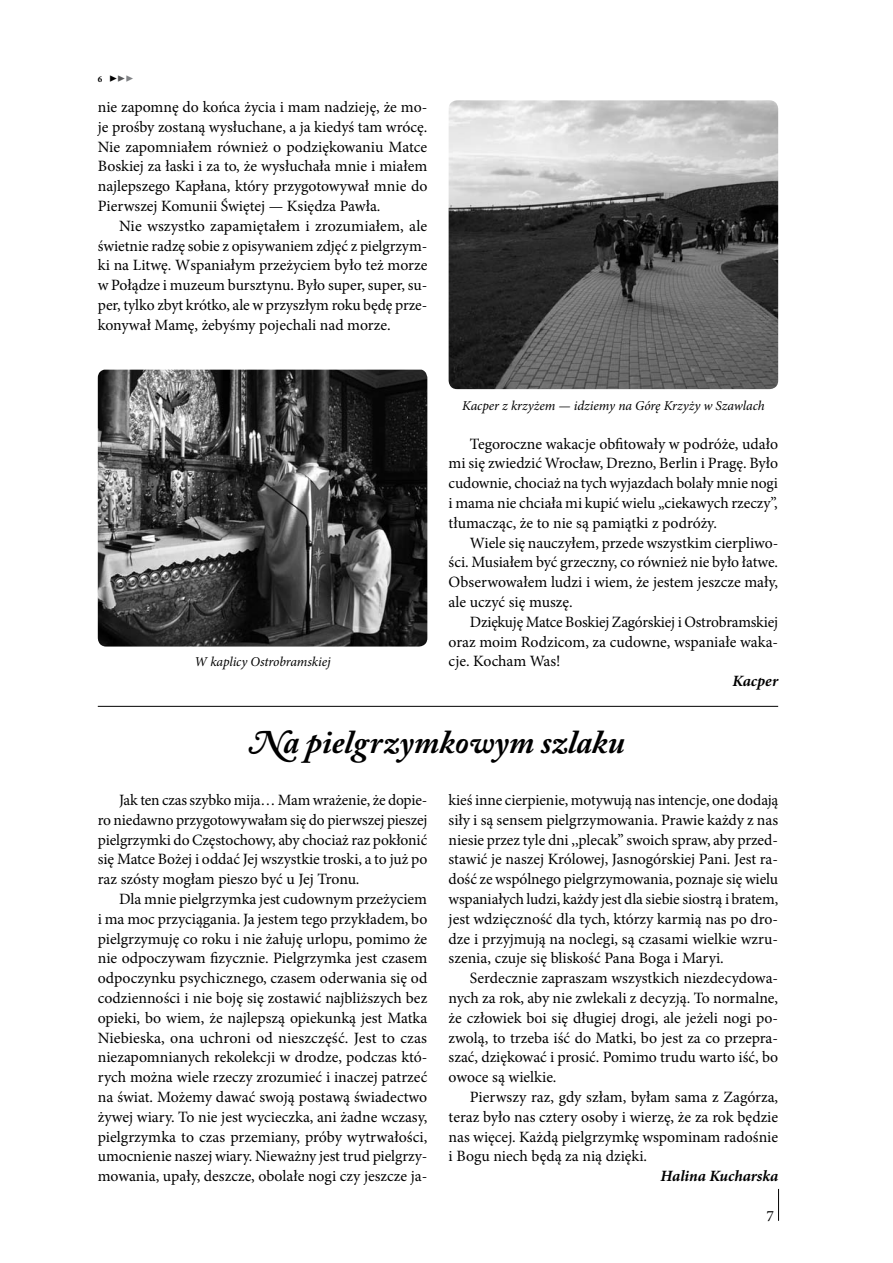
<style>
.page{position:relative;width:893px;height:1263px;background:#fff}
.page>*{position:absolute;margin:0;border:0;box-sizing:border-box;transform-origin:0 0}
.t1{font:italic 700 33px "Adobe Caslon Pro";color:#000}
.t2{font:15.75px/19.8px "Minion Pro";color:#000;text-align:justify}
.t3{font:italic 700 15.75px "Minion Pro";letter-spacing:-.005em;color:#000}
.t4{font:italic 13.5px "Minion Pro";letter-spacing:-.005em;color:#000}
.t5{font:700 9px "Minion Pro";color:#000}
.s1{font-size:13.5px}
.s2{font-size:13.5px;color:#58595b}
.s3{font-size:13.5px;color:#808285}
</style>
<div class="page">
<hr style="left:778px;top:1189px;width:1px;height:32px;background:#000">
<hr style="left:98px;top:706px;width:680px;height:1px;background:#000">
<img style="left:449px;top:100px;width:329px;height:289px">
<img style="left:98px;top:370px;width:329px;height:276px">
<p class="t5" style="left:98px;top:72px;width:37px">6 <span class="s1">▶</span><span class="s2">▶</span><span class="s3">▶</span></p>
<p class="t2" style="left:98px;top:97px;width:331px">nie zapomnę do końca życia i mam nadzieję, że mo&shy;je prośby zostaną wysłuchane, a ja kiedyś tam wrócę.<br>Nie zapomniałem również o podziękowaniu Matce Boskiej za łaski i za to, że wysłuchała mnie i miałem najlepszego Kapłana, który przygotowywał mnie do Pierwszej Komunii Świętej — Księdza Pawła.</p>
<p class="t2" style="left:98px;top:216px;width:331px;text-indent:21px">Nie wszystko zapamiętałem i zrozumiałem, ale świetnie radzę sobie z opisywaniem zdjęć z pielgrzym&shy;ki na Litwę. Wspaniałym przeżyciem było też morze w Połądze i muzeum bursztynu. Było super, super, su&shy;per, tylko zbyt krótko, ale w przyszłym roku będę prze&shy;konywał Mamę, żebyśmy pojechali nad morze.</p>
<p class="t4" style="left:194px;top:653px;width:138px">W kaplicy Ostrobramskiej</p>
<p class="t4" style="left:462px;top:396px;width:304px">Kacper z krzyżem — idziemy na Górę Krzyży w Szawlach</p>
<p class="t2" style="left:449px;top:434px;width:331px;text-indent:21px">Tegoroczne wakacje obfitowały w podróże, udało mi się zwiedzić Wrocław, Drezno, Berlin i Pragę. Było cudownie, chociaż na tych wyjazdach bolały mnie nogi i mama nie chciała mi kupić wielu „ciekawych rzeczy”, tłumacząc, że to nie są pamiątki z podróży.</p>
<p class="t2" style="left:449px;top:533px;width:331px;text-indent:21px">Wiele się nauczyłem, przede wszystkim cierpliwo&shy;ści. Musiałem być grzeczny, co również nie było łatwe.<br>Obserwowałem ludzi i wiem, że jestem jeszcze mały, ale uczyć się muszę.</p>
<p class="t2" style="left:449px;top:612px;width:331px;text-indent:21px">Dziękuję Matce Boskiej Zagórskiej i Ostrobramskiej oraz moim Rodzicom, za cudowne, wspaniałe waka&shy;cje. Kocham Was!</p>
<p class="t3" style="left:732px;top:670px;width:47px">Kacper</p>
<h1 class="t1" style="left:251px;top:723px;width:376px">Na pielgrzymkowym szlaku</h1>
<p class="t2" style="left:98px;top:790px;width:331px;text-indent:21px">Jak ten czas szybko mija… Mam wrażenie, że dopie&shy;ro niedawno przygotowywałam się do pierwszej pieszej pielgrzymki do Częstochowy, aby chociaż raz pokłonić się Matce Bożej i oddać Jej wszystkie troski, a to już po raz szósty mogłam pieszo być u Jej Tronu.</p>
<p class="t2" style="left:98px;top:889px;width:331px;text-indent:21px">Dla mnie pielgrzymka jest cudownym przeżyciem i ma moc przyciągania. Ja jestem tego przykładem, bo pielgrzymuję co roku i nie żałuję urlopu, pomimo że nie odpoczywam fizycznie. Pielgrzymka jest czasem odpoczynku psychicznego, czasem oderwania się od codzienności i nie boję się zostawić najbliższych bez opieki, bo wiem, że najlepszą opiekunką jest Matka Niebieska, ona uchroni od nieszczęść. Jest to czas niezapomnianych rekolekcji w drodze, podczas któ&shy;rych można wiele rzeczy zrozumieć i inaczej patrzeć na świat. Możemy dawać swoją postawą świadectwo żywej wiary. To nie jest wycieczka, ani żadne wczasy, pielgrzymka to czas przemiany, próby wytrwałości, umocnienie naszej wiary. Nieważny jest trud pielgrzy&shy;mowania, upały, deszcze, obolałe nogi czy jeszcze ja-</p>
<p class="t2" style="left:449px;top:790px;width:331px">kieś inne cierpienie, motywują nas intencje, one dodają siły i są sensem pielgrzymowania. Prawie każdy z nas niesie przez tyle dni ,,plecak” swoich spraw, aby przed&shy;stawić je naszej Królowej, Jasnogórskiej Pani. Jest ra&shy;dość ze wspólnego pielgrzymowania, poznaje się wielu wspaniałych ludzi, każdy jest dla siebie siostrą i bratem, jest wdzięczność dla tych, którzy karmią nas po dro&shy;dze i przyjmują na noclegi, są czasami wielkie wzru&shy;szenia, czuje się bliskość Pana Boga i Maryi.</p>
<p class="t2" style="left:449px;top:968px;width:331px;text-indent:21px">Serdecznie zapraszam wszystkich niezdecydowa&shy;nych za rok, aby nie zwlekali z decyzją. To normalne, że człowiek boi się długiej drogi, ale jeżeli nogi po&shy;zwolą, to trzeba iść do Matki, bo jest za co przepra&shy;szać, dziękować i prosić. Pomimo trudu warto iść, bo owoce są wielkie.</p>
<p class="t2" style="left:449px;top:1087px;width:331px;text-indent:21px">Pierwszy raz, gdy szłam, byłam sama z Zagórza, teraz było nas cztery osoby i wierzę, że za rok będzie nas więcej. Każdą pielgrzymkę wspominam radośnie i Bogu niech będą za nią dzięki.</p>
<p class="t3" style="left:661px;top:1165px;width:119px">Halina Kucharska</p>
<p class="t2" style="left:766px;top:1206px;width:9px">7</p>
</div>
